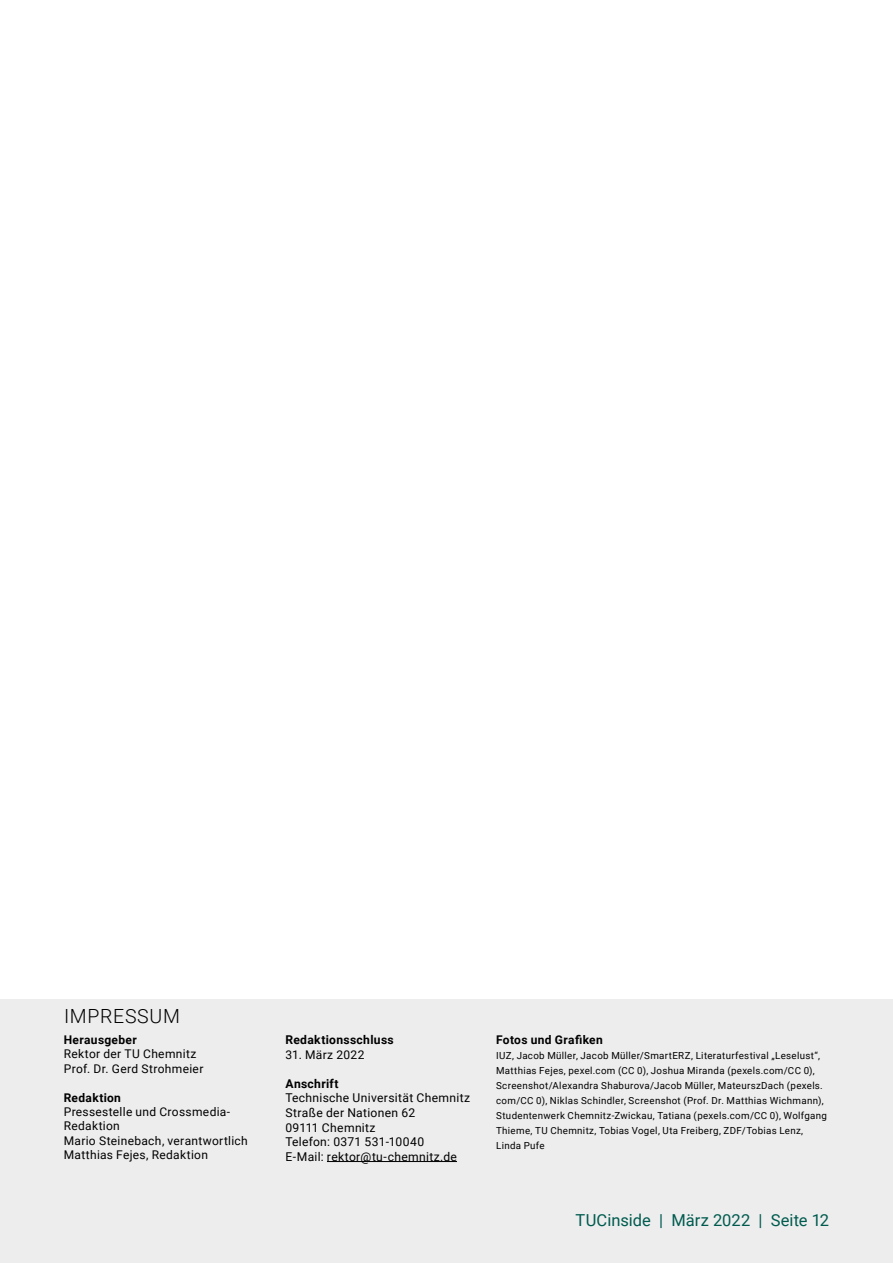
<style>
.page{position:relative;width:893px;height:1263px;background:#fff}
.page>*{position:absolute;margin:0;border:0;box-sizing:border-box;transform-origin:0 0}
.H1_Kapitel__Aus_den{font:300 19.5px "Roboto";letter-spacing:.035em;color:#000}
.t1{font:16.5px "Roboto";color:#006254}
.Fließtext_deutsch{font:12.15px "Roboto";letter-spacing:.025em;color:#000}
.Fließtext_deutsch-2{font:700 12.15px "Roboto";letter-spacing:.025em;color:#000}
.Fließtext_deutsch-3{font:12px/14.4px "Roboto";letter-spacing:.025em;color:#000}
.Fließtext_deutsch-4{font:700 12px "Roboto";letter-spacing:.03em;color:#000}
.Fließtext_deutsch-5{font:9.75px/15px "Roboto";letter-spacing:.035em;color:#000}
</style>
<div class="page">
<div style="left:0;top:1000px;width:893px;height:263px;background:#ededee"></div>
<hr style="left:327px;top:1161px;width:130px;height:1px;background:#000">
<h1 class="H1_Kapitel__Aus_den" style="left:64px;top:1003px;width:117px">IMPRESSUM</h1>
<p class="Fließtext_deutsch-4" style="left:64px;top:1031px;width:75px">Herausgeber</p>
<p class="Fließtext_deutsch-3" style="left:64px;top:1046px;width:134px">Rektor der TU Chemnitz</p>
<p class="Fließtext_deutsch-3" style="left:64px;top:1061px;width:141px">Prof. Dr. Gerd Strohmeier</p>
<p class="Fließtext_deutsch-4" style="left:64px;top:1089px;width:59px">Redaktion</p>
<p class="Fließtext_deutsch-3" style="left:64px;top:1104px;width:168px">Pressestelle und Crossmedia-<br>Redaktion</p>
<p class="Fließtext_deutsch-3" style="left:64px;top:1133px;width:186px">Mario Steinebach, verantwortlich</p>
<p class="Fließtext_deutsch-3" style="left:64px;top:1147px;width:146px">Matthias Fejes, Redaktion</p>
<p class="Fließtext_deutsch-2" style="left:285px;top:1031px;width:110px">Redaktionsschluss</p>
<p class="Fließtext_deutsch-3" style="left:285px;top:1047px;width:81px">31. März 2022</p>
<p class="Fließtext_deutsch-2" style="left:285px;top:1075px;width:55px">Anschrift</p>
<p class="Fließtext_deutsch" style="left:285px;top:1089px;width:186px">Technische Universität Chemnitz</p>
<p class="Fließtext_deutsch" style="left:285px;top:1104px;width:131px">Straße der Nationen 62</p>
<p class="Fließtext_deutsch" style="left:285px;top:1119px;width:92px">09111 Chemnitz</p>
<p class="Fließtext_deutsch" style="left:285px;top:1133px;width:140px">Telefon: 0371 531-10040</p>
<p class="Fließtext_deutsch" style="left:285px;top:1148px;width:173px">E-Mail: rektor@tu-chemnitz.de</p>
<p class="Fließtext_deutsch-4" style="left:496px;top:1031px;width:108px">Fotos und Grafiken</p>
<p class="Fließtext_deutsch-5" style="left:496px;top:1047px;width:332px">IUZ, Jacob Müller, Jacob Müller/SmartERZ, Literaturfestival „Leselust“, Matthias Fejes, pexel.com (CC 0), Joshua Miranda (pexels.com/CC 0), Screenshot/Alexandra Shaburova/Jacob Müller, MateurszDach (pexels. com/CC 0), Niklas Schindler, Screenshot (Prof. Dr. Matthias Wichmann), Studentenwerk Chemnitz-Zwickau, Tatiana (pexels.com/CC 0), Wolfgang Thieme, TU Chemnitz, Tobias Vogel, Uta Freiberg, ZDF/Tobias Lenz, Linda Pufe</p>
<h2 class="t1" style="left:576px;top:1209px;width:255px">TUCinside | März 2022 | Seite 12</h2>
</div>
